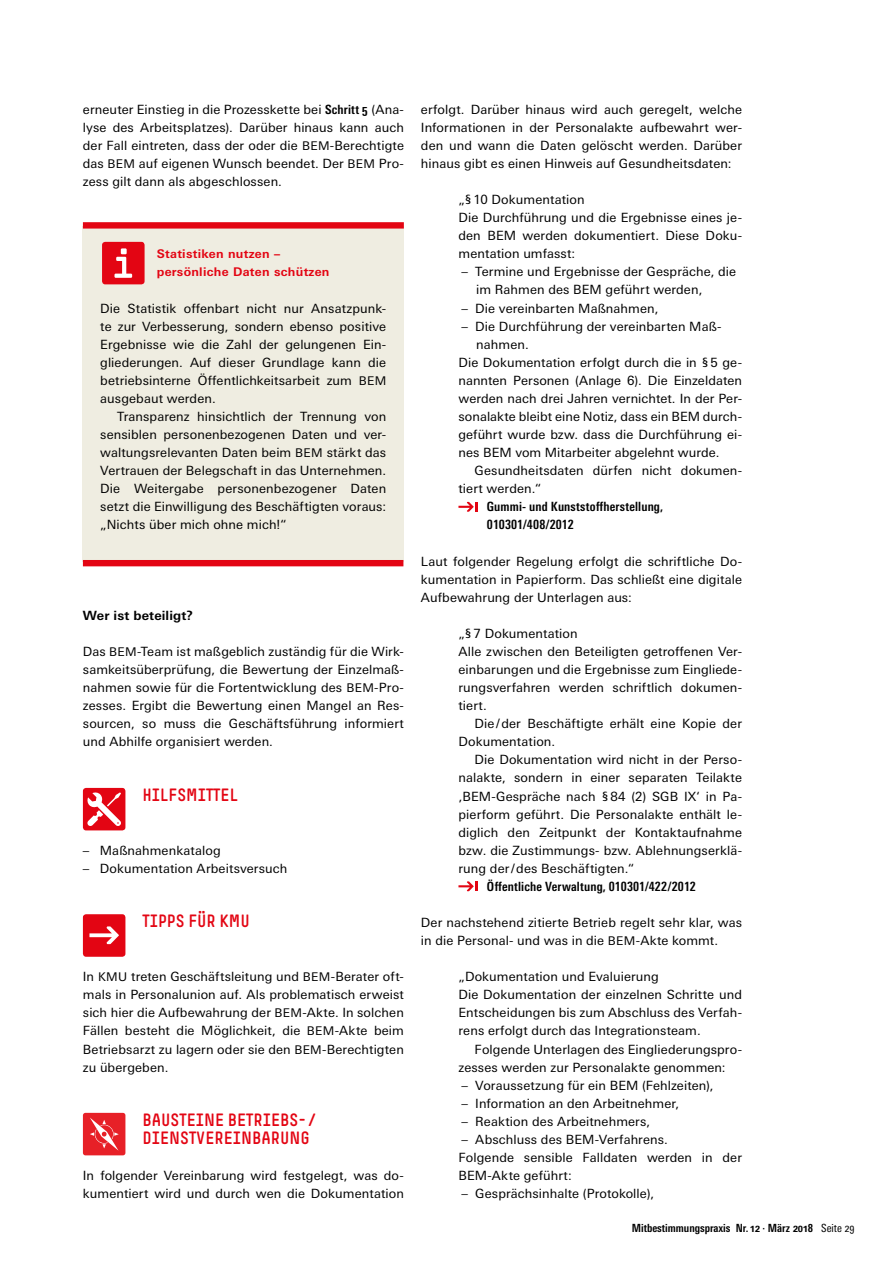
<style>
.page{position:relative;width:893px;height:1263px;background:#fff}
.page>*{position:absolute;margin:0;border:0;box-sizing:border-box;transform-origin:0 0}
.Grundtext_o_E{font:17.55px/18px "Simple HBS";color:#e30513}
.Copytext_ohne_Einzug{font:17.55px "Simple HBS";color:#e30513}
.Grundtext_o_E-2{font:12.75px/18px "Univers Next Pro";letter-spacing:.01em;color:#000;text-align:justify}
.anonymisierte_Texte{font:12.75px/18px "Univers Next Pro";letter-spacing:.01em;color:#000;text-align:justify}
.Grundtext{font:12.75px/18px "Univers Next Pro";letter-spacing:.01em;color:#000}
.anonymisierter_Text{font:700 condensed 12.75px/18px "Univers Next Pro";letter-spacing:.01em;color:#000}
.anonymisierter_Text-2{font:12.75px "Univers Next Pro";letter-spacing:.005em;color:#000}
.BEM-PHASEN-Zwischenü{font:700 12.75px "Univers Next Pro";letter-spacing:.01em;color:#000}
.t1{font:700 12px/18px "Univers Next Pro";letter-spacing:.025em;color:#e30513}
.t2{font:700 condensed 11.25px "Univers Next Pro";color:#000}
.s1{font-weight:700;font-stretch:condensed}
.s2{font-size:12px}
.s3{font-weight:400}
</style>
<div class="page">
<svg style="left:458px;top:502px;width:19px;height:10px"></svg>
<svg style="left:458px;top:881px;width:19px;height:10px"></svg>
<div style="left:83px;top:226px;width:321px;height:336px;background:#efede1"></div>
<div style="left:83px;top:222px;width:321px;height:7px;background:#e30513"></div>
<div style="left:83px;top:560px;width:320px;height:6px;background:#e30513"></div>
<div style="left:102px;top:242px;width:43px;height:42px;background:#e30513;border-radius:3px"></div>
<svg style="left:114px;top:248px;width:18px;height:30px"></svg>
<div style="left:83px;top:788px;width:42px;height:42px;background:#e30513;border-radius:3px"></div>
<svg style="left:87px;top:792px;width:34px;height:34px"></svg>
<div style="left:83px;top:914px;width:42px;height:43px;background:#e30513;border-radius:3px"></div>
<svg style="left:89px;top:926px;width:30px;height:18px"></svg>
<div style="left:83px;top:1113px;width:42px;height:42px;background:#e72027;border-radius:3px"></div>
<svg style="left:90px;top:1118px;width:29px;height:33px"></svg>
<p class="Grundtext_o_E-2" style="left:83px;top:100px;width:323px">erneuter Einstieg in die Prozesskette bei <span class="s1">Schritt 5</span> (Ana&shy;lyse des Arbeitsplatzes). Darüber hinaus kann auch der Fall eintreten, dass der oder die <span class="s2">BEM</span>-Berechtigte das <span class="s2">BEM</span> auf eigenen Wunsch beendet. Der <span class="s2">BEM</span> Pro&shy;zess gilt dann als abgeschlossen.</p>
<p class="Grundtext_o_E-2" style="left:421px;top:100px;width:323px">erfolgt. Darüber hinaus wird auch geregelt, welche Informationen in der Personalakte aufbewahrt wer&shy;den und wann die Daten gelöscht werden. Darüber hinaus gibt es einen Hinweis auf Gesundheitsdaten:</p>
<p class="anonymisierter_Text-2" style="left:458px;top:192px;width:128px">„§10 Dokumentation</p>
<p class="anonymisierte_Texte" style="left:458px;top:209px;width:285px">Die Durchführung und die Ergebnisse eines je&shy;den BEM werden dokumentiert. Diese Doku&shy;mentation umfasst:</p>
<p class="Grundtext" style="left:476px;top:263px;width:261px;text-indent:-15px">– Termine und Ergebnisse der Gespräche, die im Rahmen des BEM geführt werden,</p>
<p class="Grundtext" style="left:461px;top:299px;width:198px">– Die vereinbarten Maßnahmen,</p>
<p class="Grundtext" style="left:476px;top:317px;width:247px;text-indent:-15px">– Die Durchführung der vereinbarten Maß&shy;nahmen.</p>
<p class="anonymisierte_Texte" style="left:458px;top:353px;width:285px">Die Dokumentation erfolgt durch die in §5 ge&shy;nannten Personen (Anlage 6). Die Einzeldaten werden nach drei Jahren vernichtet. In der Per&shy;sonalakte bleibt eine Notiz, dass ein BEM durch&shy;geführt wurde bzw. dass die Durchführung ei&shy;nes BEM vom Mitarbeiter abgelehnt wurde.</p>
<p class="anonymisierte_Texte" style="left:458px;top:462px;width:285px;text-indent:16px">Gesundheitsdaten dürfen nicht dokumen&shy;tiert werden.“</p>
<p class="anonymisierter_Text" style="left:487px;top:498px;width:178px">Gummi- und Kunststoffherstellung,<br>010301/408/2012</p>
<p class="Grundtext_o_E-2" style="left:421px;top:552px;width:323px">Laut folgender Regelung erfolgt die schriftliche Do&shy;kumentation in Papierform. Das schließt eine digitale Aufbewahrung der Unterlagen aus:</p>
<p class="anonymisierter_Text-2" style="left:458px;top:626px;width:121px">„§7 Dokumentation</p>
<p class="anonymisierte_Texte" style="left:458px;top:642px;width:285px">Alle zwischen den Beteiligten getroffenen Ver&shy;einbarungen und die Ergebnisse zum Eingliede&shy;rungsverfahren werden schriftlich dokumen&shy;tiert.</p>
<p class="anonymisierte_Texte" style="left:458px;top:715px;width:285px;text-indent:16px">Die/der Beschäftigte erhält eine Kopie der<br>Dokumentation.</p>
<p class="anonymisierte_Texte" style="left:458px;top:751px;width:285px;text-indent:16px">Die Dokumentation wird nicht in der Perso&shy;nalakte, sondern in einer separaten Teilakte ‚BEM-Gespräche nach §84 (2) SGB IX‘ in Pa&shy;pierform geführt. Die Personalakte enthält le&shy;diglich den Zeitpunkt der Kontaktaufnahme bzw. die Zustimmungs- bzw. Ablehnungserklä&shy;rung der/des Beschäftigten.“</p>
<p class="anonymisierter_Text" style="left:487px;top:877px;width:210px">Öffentliche Verwaltung, 010301/422/2012</p>
<p class="Grundtext_o_E-2" style="left:421px;top:913px;width:323px">Der nachstehend zitierte Betrieb regelt sehr klar, was in die Personal- und was in die <span class="s2">BEM</span>-Akte kommt.</p>
<p class="anonymisierter_Text-2" style="left:458px;top:969px;width:202px">„Dokumentation und Evaluierung</p>
<p class="anonymisierte_Texte" style="left:458px;top:986px;width:285px">Die Dokumentation der einzelnen Schritte und Entscheidungen bis zum Abschluss des Verfah&shy;rens erfolgt durch das Integrationsteam.</p>
<p class="anonymisierte_Texte" style="left:458px;top:1040px;width:285px;text-indent:16px">Folgende Unterlagen des Eingliederungspro&shy;zesses werden zur Personalakte genommen:</p>
<p class="Grundtext" style="left:461px;top:1076px;width:254px">– Voraussetzung für ein BEM (Fehlzeiten),</p>
<p class="Grundtext" style="left:461px;top:1094px;width:219px">– Information an den Arbeitnehmer,</p>
<p class="Grundtext" style="left:461px;top:1112px;width:190px">– Reaktion des Arbeitnehmers,</p>
<p class="Grundtext" style="left:461px;top:1130px;width:208px">– Abschluss des BEM-Verfahrens.</p>
<p class="anonymisierte_Texte" style="left:458px;top:1148px;width:285px">Folgende sensible Falldaten werden in der<br>BEM-Akte geführt:</p>
<p class="Grundtext" style="left:461px;top:1184px;width:194px">– Gesprächsinhalte (Protokolle),</p>
<p class="t1" style="left:157px;top:245px;width:174px">Statistiken nutzen – persönliche Daten schützen</p>
<p class="Grundtext_o_E-2" style="left:100px;top:299px;width:287px">Die Statistik offenbart nicht nur Ansatzpunk&shy;te zur Verbesserung, sondern ebenso positive Ergebnisse wie die Zahl der gelungenen Ein&shy;gliederungen. Auf dieser Grundlage kann die betriebsinterne Öffentlichkeitsarbeit zum <span class="s2">BEM </span>ausgebaut werden.</p>
<p class="Grundtext" style="left:100px;top:407px;width:287px;text-align:justify;text-indent:17px">Transparenz hinsichtlich der Trennung von sensiblen personenbezogenen Daten und ver&shy;waltungsrelevanten Daten beim <span class="s2">BEM</span> stärkt das Vertrauen der Belegschaft in das Unternehmen.<br>Die Weitergabe personenbezogener Daten setzt die Einwilligung des Beschäftigten voraus: „Nichts über mich ohne mich!“</p>
<p class="BEM-PHASEN-Zwischenü" style="left:83px;top:608px;width:112px">Wer ist beteiligt?</p>
<p class="Grundtext_o_E-2" style="left:83px;top:642px;width:323px">Das <span class="s2">BEM</span>-Team ist maßgeblich zuständig für die Wirk&shy;samkeitsüberprüfung, die Bewertung der Einzelmaß&shy;nahmen sowie für die Fortentwicklung des <span class="s2">BEM</span>-Pro&shy;zesses. Ergibt die Bewertung einen Mangel an Res&shy;sourcen, so muss die Geschäftsführung informiert und Abhilfe organisiert werden.</p>
<p class="Copytext_ohne_Einzug" style="left:142px;top:784px;width:97px">HILFSMITTEL</p>
<p class="Grundtext" style="left:83px;top:841px;width:139px">– Maßnahmenkatalog</p>
<p class="Grundtext" style="left:83px;top:859px;width:206px">– Dokumentation Arbeitsversuch</p>
<p class="Copytext_ohne_Einzug" style="left:142px;top:911px;width:109px">TIPPS FÜR KMU</p>
<p class="Grundtext_o_E-2" style="left:83px;top:968px;width:323px">In <span class="s2">KMU</span> treten Geschäftsleitung und <span class="s2">BEM</span>-Berater oft&shy;mals in Personalunion auf. Als problematisch erweist sich hier die Aufbewahrung der <span class="s2">BEM</span>-Akte. In solchen Fällen besteht die Möglichkeit, die <span class="s2">BEM</span>-Akte beim Betriebsarzt zu lagern oder sie den <span class="s2">BEM</span>-Berechtigten zu übergeben.</p>
<p class="Grundtext_o_E" style="left:142px;top:1111px;width:175px">BAUSTEINE BETRIEBS- /<br>DIENSTVEREINBARUNG</p>
<p class="Grundtext_o_E-2" style="left:83px;top:1166px;width:323px">In folgender Vereinbarung wird festgelegt, was do&shy;kumentiert wird und durch wen die Dokumentation</p>
<p class="t2" style="left:632px;top:1221px;width:224px">Mitbestimmungspraxis Nr. 12 · März 2018 <span class="s3">Seite 29</span></p>
</div>
